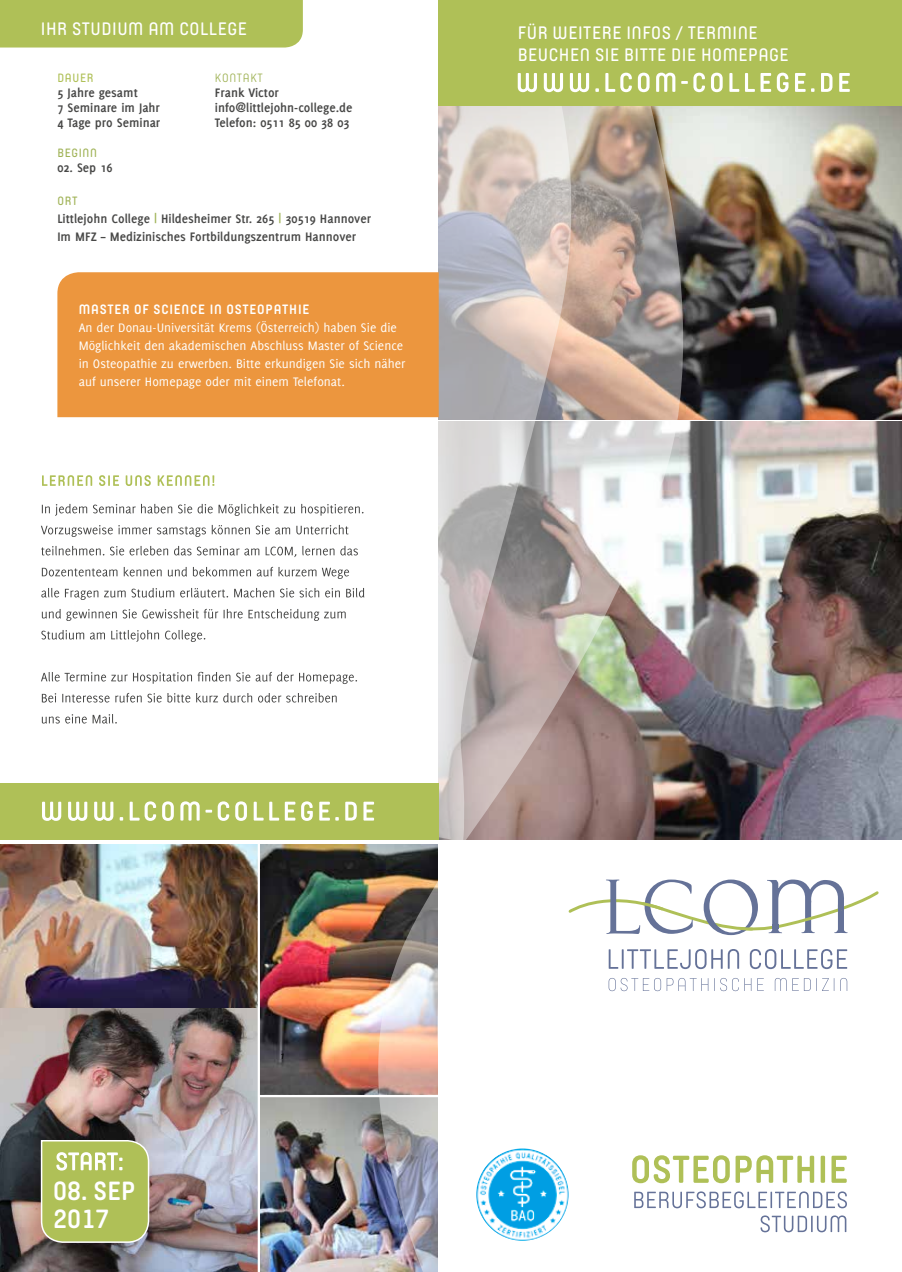
<style>
.page{position:relative;width:902px;height:1272px;background:#fff}
.page>*{position:absolute;margin:0;border:0;box-sizing:border-box;transform-origin:0 0}
.t1{font:700 26.25px/27.9px "Yummo";color:#fff}
.t2{font:600 18px/21.6px "Yummo";letter-spacing:.03em;color:#fff}
.t3{font:700 13.5px/15px "Delicious";color:#484847}
.t4{font:13.5px/18px "Delicious";color:#fff}
.t5{font:700 13.5px "Yummo";letter-spacing:.06em;color:#fff}
.t6{font:600 12px "Yummo";letter-spacing:.06em;color:#a0b357}
.t7{font:12px "Yummo";letter-spacing:.05em;color:#a0b357}
.t8{font:600 12px "Yummo";color:#afc057}
.t9{font:italic 300 10.5px "The Sans";color:#000}
.s1{color:#a0b357}
</style>
<div class="page">
<img style="left:260px;top:844px;width:94px;height:427px">
<img style="left:0;top:1007px;width:258px;height:264px">
<img style="left:684px;top:106px;width:217px;height:313px">
<img style="left:684px;top:421px;width:217px;height:418px">
<svg style="left:40px;top:1139px;width:110px;height:104px;background:#b2c067"></svg>
<div style="left:0;top:0;width:303px;height:48px;background:#afc057"></div>
<svg style="left:684px;top:949px;width:163px;height:20px"></svg>
<svg style="left:684px;top:978px;width:163px;height:13px"></svg>
<svg style="left:684px;top:879px;width:195px;height:56px"></svg>
<svg style="left:684px;top:1155px;width:162px;height:28px"></svg>
<svg style="left:760px;top:1215px;width:86px;height:17px"></svg>
<svg style="left:686px;top:1191px;width:160px;height:17px"></svg>
<img style="left:0;top:844px;width:258px;height:163px">
<hr style="left:259px;top:1094px;width:200px;height:3px;background:#fff">
<img style="left:354px;top:106px;width:330px;height:1165px">
<img style="left:371px;top:106px;width:228px;height:1165px">
<img style="left:476px;top:1148px;width:92px;height:92px;border-radius:46px">
<svg style="left:42px;top:475px;width:172px;height:11px"></svg>
<svg style="left:42px;top:714px;width:75px;height:9px"></svg>
<svg style="left:42px;top:692px;width:295px;height:10px"></svg>
<svg style="left:41px;top:671px;width:316px;height:13px"></svg>
<svg style="left:41px;top:630px;width:164px;height:12px"></svg>
<svg style="left:42px;top:608px;width:304px;height:13px"></svg>
<svg style="left:41px;top:588px;width:323px;height:12px"></svg>
<svg style="left:42px;top:566px;width:307px;height:13px"></svg>
<svg style="left:41px;top:546px;width:317px;height:11px"></svg>
<svg style="left:41px;top:525px;width:307px;height:12px"></svg>
<svg style="left:42px;top:504px;width:321px;height:12px"></svg>
<div style="left:57px;top:272px;width:381px;height:145px;background:#ec963e"></div>
<div style="left:438px;top:0;width:463px;height:106px;background:#afc057"></div>
<svg style="left:517px;top:73px;width:332px;height:19px"></svg>
<div style="left:0;top:782px;width:438px;height:57px;background:#afc057"></div>
<svg style="left:42px;top:801px;width:332px;height:19px"></svg>
<h2 class="t2" style="left:41px;top:16px;width:207px">IHR STUDIUM AM COLLEGE</h2>
<p class="t8" style="left:57px;top:68px;width:38px">DAUER</p>
<p class="t3" style="left:57px;top:85px;width:104px">5 Jahre gesamt<br>7 Seminare im Jahr<br>4 Tage pro Seminar</p>
<p class="t6" style="left:57px;top:143px;width:41px">BEGINN</p>
<p class="t3" style="left:57px;top:160px;width:57px">02. Sep 16</p>
<p class="t6" style="left:57px;top:191px;width:22px">ORT</p>
<p class="t3" style="left:57px;top:210px;width:315px;line-height:18px">Littlejohn College <span class="s1">|</span> Hildesheimer Str. 265 <span class="s1">|</span> 30519 Hannover<br>Im MFZ – Medizinisches Fortbildungszentrum Hannover</p>
<p class="t7" style="left:215px;top:70px;width:50px">KONTAKT</p>
<p class="t3" style="left:215px;top:85px;width:139px">Frank Victor info@littlejohn-college.de<br>Telefon: 0511 85 00 38 03</p>
<p class="t5" style="left:79px;top:297px;width:232px">MASTER OF SCIENCE IN OSTEOPATHIE</p>
<p class="t4" style="left:79px;top:318px;width:328px">An der Donau-Universität Krems (Österreich) haben Sie die Möglichkeit den akademischen Abschluss Master of Science in Osteopathie zu erwerben. Bitte erkundigen Sie sich näher auf unserer Homepage oder mit einem Telefonat.</p>
<h2 class="t2" style="left:517px;top:20px;width:272px">FÜR WEITERE INFOS / TERMINE<br>BEUCHEN SIE BITTE DIE HOMEPAGE</h2>
<h1 class="t1" style="left:53px;top:1172px;width:58px">08. SEP<br>2017</h1>
<p class="t9" style="left:281px;top:1046px;width:5px">1</p>
</div>
